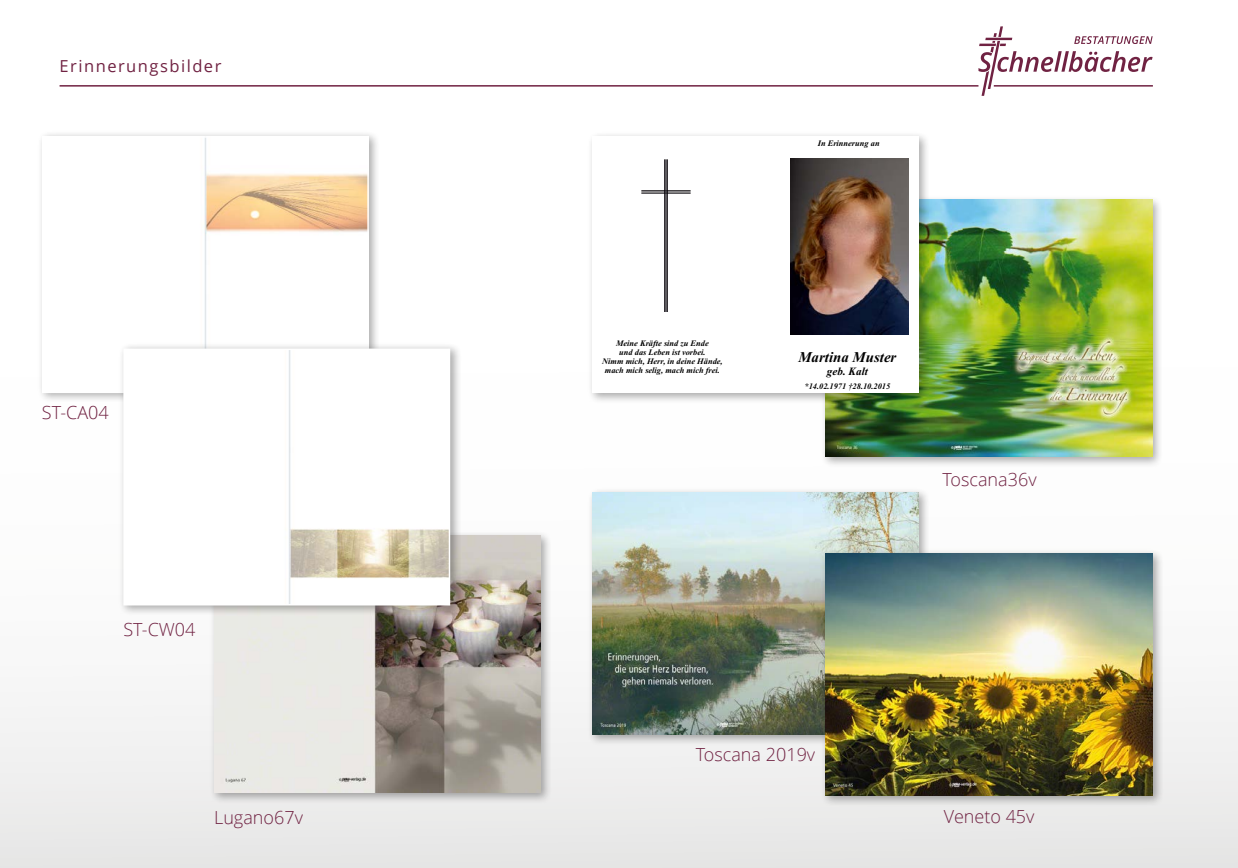
<style>
.page{position:relative;width:1238px;height:868px;background:#fff}
.page>*{position:absolute;margin:0;border:0;box-sizing:border-box;transform-origin:0 0}
.t1{font:300 18px "Open Sans";color:#702242}
.t2{font:16.5px "Open Sans";letter-spacing:.09em;color:#702242}
.t3{font:italic 700 14.85px "Times New Roman";color:#000}
.t4{font:italic 700 11.1px "Times New Roman";color:#000}
.t5{font:italic 700 8.4px/9.3px "Times New Roman";color:#000;text-align:center}
</style>
<div class="page">
<div style="left:0;top:0;width:1237px;height:867px;background:linear-gradient(to bottom,#fff,#f0f0f0)"></div>
<hr style="left:60px;top:85px;width:918px;height:2px;background:#702242">
<div style="left:820px;top:195px;width:343px;height:273px;background:#000;opacity:.33"></div>
<img style="left:825px;top:200px;width:327px;height:257px">
<div style="left:587px;top:487px;width:342px;height:258px;background:#000;opacity:.33"></div>
<img style="left:592px;top:492px;width:326px;height:242px">
<div style="left:820px;top:548px;width:343px;height:258px;background:#000;opacity:.33"></div>
<img style="left:825px;top:553px;width:327px;height:242px">
<div style="left:587px;top:131px;width:342px;height:273px;background:#000;opacity:.33"></div>
<div style="left:592px;top:136px;width:326px;height:257px;background:#fff"></div>
<img style="left:641px;top:159px;width:49px;height:152px">
<img style="left:790px;top:159px;width:118px;height:175px">
<div style="left:37px;top:130px;width:343px;height:273px;background:#000;opacity:.33"></div>
<img style="left:45px;top:139px;width:321px;height:251px">
<div style="left:209px;top:530px;width:343px;height:273px;background:#000;opacity:.33"></div>
<img style="left:214px;top:535px;width:327px;height:257px">
<div style="left:119px;top:342px;width:343px;height:274px;background:#000;opacity:.33"></div>
<img style="left:126px;top:351px;width:321px;height:251px">
<div style="left:123px;top:348px;width:327px;height:257px;border:2px solid #fff"></div>
<svg style="left:978px;top:26px;width:174px;height:70px"></svg>
<h2 class="t2" style="left:60px;top:55px;width:163px">Erinnerungsbilder</h2>
<h1 class="t1" style="left:42px;top:400px;width:68px">ST-CA04</h1>
<h1 class="t1" style="left:123px;top:617px;width:74px">ST-CW04</h1>
<h1 class="t1" style="left:214px;top:804px;width:90px">Lugano67v</h1>
<p class="t5" style="left:817px;top:139px;width:63px">In Erinnerung an</p>
<p class="t5" style="left:602px;top:338px;width:122px">Meine Kräfte sind zu Ende<br>und das Leben ist vorbei.<br>Nimm mich, Herr, in deine Hände, mach mich selig, mach mich frei.</p>
<h3 class="t3" style="left:798px;top:346px;width:99px">Martina Muster</h3>
<h3 class="t4" style="left:826px;top:363px;width:42px">geb. Kalt</h3>
<p class="t5" style="left:804px;top:381px;width:87px">*14.02.1971 †28.10.2015</p>
<h1 class="t1" style="left:942px;top:467px;width:96px">Toscana36v</h1>
<h1 class="t1" style="left:695px;top:742px;width:121px">Toscana 2019v</h1>
<h1 class="t1" style="left:943px;top:804px;width:92px">Veneto 45v</h1>
</div>
